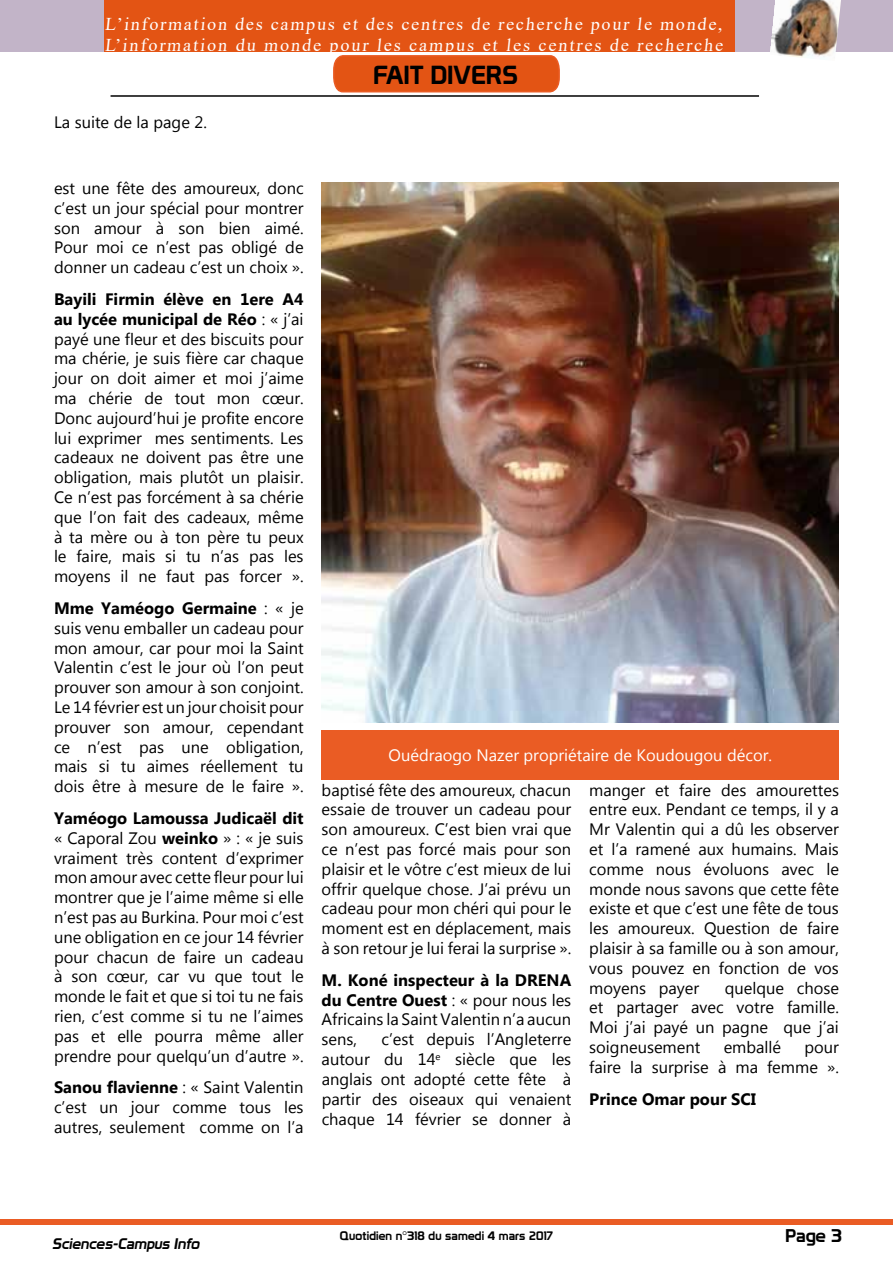
<style>
.page{position:relative;width:893px;height:1263px;background:#fff}
.page>*{position:absolute;margin:0;border:0;box-sizing:border-box;transform-origin:0 0}
.t1{font:25.5px "Prototype";color:#000}
.t2{font:18px/21.6px "Times New Roman";letter-spacing:.105em;color:#fff}
.t3{font:18px "Prototype";color:#000}
.t4{font:16.5px/19.8px "Myanmar Text";color:#000;text-align:justify}
.t5{font:16.5px "Myanmar Text";color:#fff}
.t6{font:700 16.5px "Myanmar Text";color:#000}
.t7{font:italic 15px "Prototype";color:#000}
.t8{font:12px "Prototype";letter-spacing:.01em;color:#000}
.s1{font-weight:700}
</style>
<div class="page">
<div style="left:0;top:1219px;width:893px;height:6px;background:#ea5c24"></div>
<hr style="left:111px;top:95px;width:648px;height:2px;background:#000">
<div style="left:0;top:0;width:893px;height:52px;background:#c2b4c8"></div>
<div style="left:105px;top:0;width:630px;height:52px;background:#e35414"></div>
<img style="left:770px;top:0;width:71px;height:59px">
<svg style="left:333px;top:55px;width:227px;height:38px;background:#e4591c"></svg>
<img style="left:322px;top:183px;width:517px;height:540px">
<div style="left:322px;top:730px;width:517px;height:50px;background:#ea5c24"></div>
<p class="t2" style="left:105px;top:12px;width:622px">L’information des campus et des centres de recherche pour le monde,<br>L’information du monde pour les campus et les centres de recherche</p>
<h1 class="t1" style="left:373px;top:60px;width:146px">FAIT DIVERS</h1>
<p class="t4" style="left:54px;top:112px;width:154px">La suite de la page 2.</p>
<p class="t4" style="left:54px;top:178px;width:251px">est une fête des amoureux, donc c’est un jour spécial pour montrer son amour à son bien aimé.<br>Pour moi ce n’est pas obligé de donner un cadeau c’est un choix ».</p>
<p class="t4" style="left:54px;top:289px;width:251px"><span class="s1">Bayili Firmin élève en 1ere A4 au lycée municipal de Réo</span> : « j’ai payé une fleur et des biscuits pour ma chérie, je suis fière car chaque jour on doit aimer et moi j’aime ma chérie de tout mon cœur.<br>Donc aujourd’hui je profite encore lui exprimer mes sentiments. Les cadeaux ne doivent pas être une obligation, mais plutôt un plaisir.<br>Ce n’est pas forcément à sa chérie que l’on fait des cadeaux, même à ta mère ou à ton père tu peux le faire, mais si tu n’as pas les moyens il ne faut pas forcer ».</p>
<p class="t4" style="left:54px;top:598px;width:251px"><span class="s1">Mme Yaméogo Germaine</span> : « je suis venu emballer un cadeau pour mon amour, car pour moi la Saint Valentin c’est le jour où l’on peut prouver son amour à son conjoint.<br>Le 14 février est un jour choisit pour prouver son amour, cependant ce n’est pas une obligation, mais si tu aimes réellement tu dois être à mesure de le faire ».</p>
<p class="t4" style="left:54px;top:808px;width:251px"><span class="s1">Yaméogo Lamoussa Judicaël dit </span>« Caporal Zou <span class="s1">weinko</span> » : « je suis vraiment très content d’exprimer mon amour avec cette fleur pour lui montrer que je l’aime même si elle n’est pas au Burkina. Pour moi c’est une obligation en ce jour 14 février pour chacun de faire un cadeau à son cœur, car vu que tout le monde le fait et que si toi tu ne fais rien, c’est comme si tu ne l’aimes pas et elle pourra même aller prendre pour quelqu’un d’autre ».</p>
<p class="t4" style="left:54px;top:1078px;width:251px"><span class="s1">Sanou flavienne</span> : « Saint Valentin c’est un jour comme tous les autres, seulement comme on l’a</p>
<p class="t5" style="left:389px;top:745px;width:385px">Ouédraogo Nazer propriétaire de Koudougou décor.</p>
<p class="t4" style="left:322px;top:780px;width:251px">baptisé fête des amoureux, chacun essaie de trouver un cadeau pour son amoureux. C’est bien vrai que ce n’est pas forcé mais pour son plaisir et le vôtre c’est mieux de lui offrir quelque chose. J’ai prévu un cadeau pour mon chéri qui pour le moment est en déplacement, mais à son retour je lui ferai la surprise ».</p>
<p class="t4" style="left:322px;top:970px;width:251px"><span class="s1">M. Koné inspecteur à la DRENA du Centre Ouest</span> : « pour nous les Africains la Saint Valentin n’a aucun sens,</p>
<p class="t4" style="left:322px;top:1030px;width:251px;text-indent:60px">c’est depuis l’Angleterre autour du 14<sup>e</sup> siècle que les anglais ont adopté cette fête à partir des oiseaux qui venaient chaque 14 février se donner à</p>
<p class="t4" style="left:589px;top:780px;width:251px">manger et faire des amourettes entre eux. Pendant ce temps, il y a Mr Valentin qui a dû les observer et l’a ramené aux humains. Mais comme nous évoluons avec le monde nous savons que cette fête existe et que c’est une fête de tous les amoureux. Question de faire plaisir à sa famille ou à son amour, vous pouvez en fonction de vos moyens payer</p>
<p class="t4" style="left:589px;top:978px;width:251px;text-indent:135px">quelque chose et partager avec votre famille.<br>Moi j’ai payé un pagne que j’ai soigneusement</p>
<p class="t4" style="left:724px;top:1037px;width:59px">emballé</p>
<p class="t4" style="left:589px;top:1037px;width:251px;text-align:right">pour<br>faire la surprise à ma femme ».</p>
<p class="t6" style="left:589px;top:1089px;width:168px">Prince Omar pour SCI</p>
<p class="t7" style="left:52px;top:1234px;width:152px">Sciences-Campus Info</p>
<p class="t3" style="left:786px;top:1225px;width:58px">Page 3</p>
<p class="t8" style="left:340px;top:1228px;width:214px">Quotidien n°318 du samedi 4 mars 2017</p>
</div>
